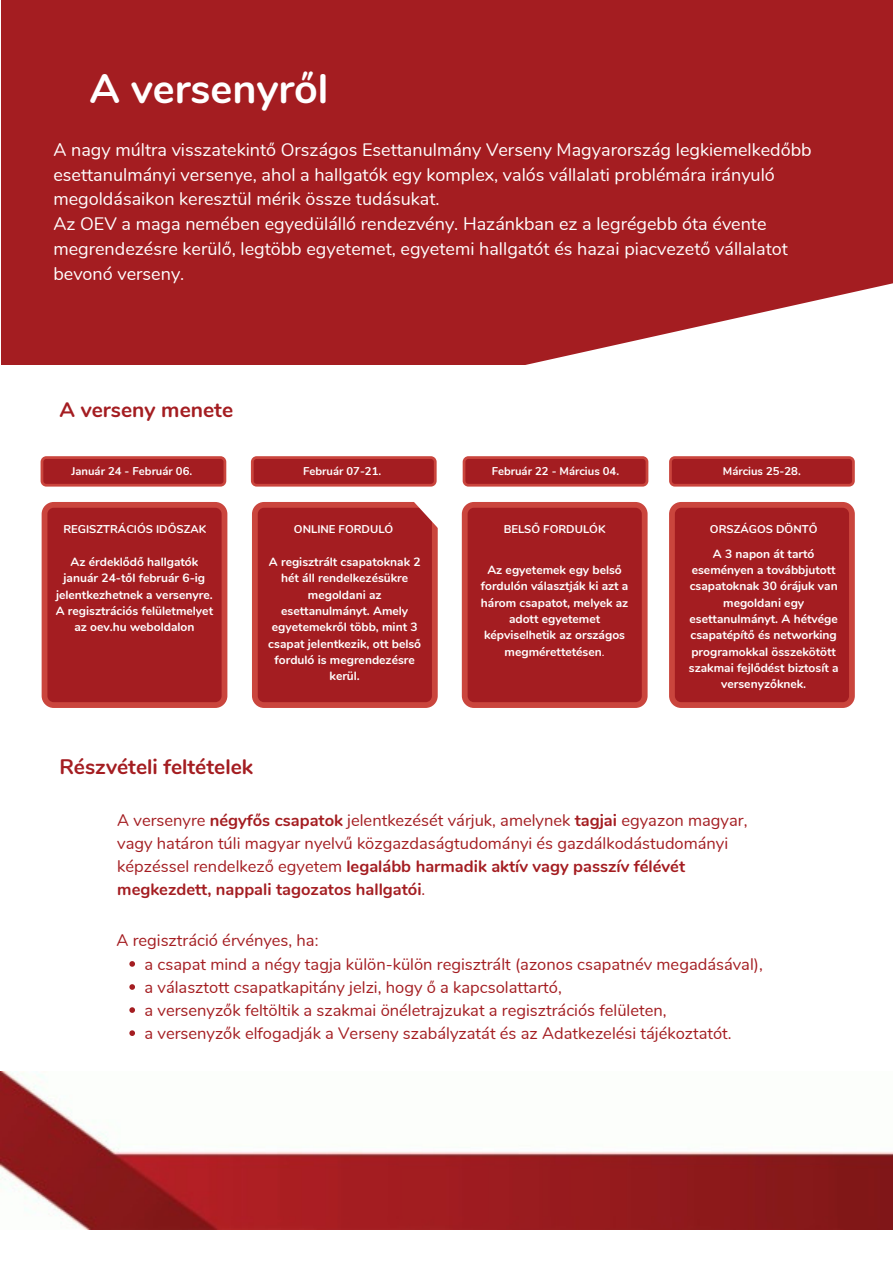
<style>
.page{position:relative;width:893px;height:1263px;background:#fff}
.page>*{position:absolute;margin:0;border:0;box-sizing:border-box;transform-origin:0 0}
.t1{font:700 41.25px "Nunito";color:#fff}
.t2{font:700 21px "Nunito";color:#a41d21}
.t3{font:18px/24.8px "Nunito";color:#fff}
.t4{font:16.5px/23.1px "Nunito";color:#a41d21}
.t5{font:700 12px/16.4px "Nunito";color:#fff;text-align:center}
.t6{font:700 11.25px "Nunito";color:#fff}
.s1{font-weight:400}
.s2{font-weight:700}
</style>
<div class="page">
<div style="left:1px;top:0;width:892px;height:364px;background:#a41d21"></div>
<img style="left:0;top:1072px;width:893px;height:158px">
<svg style="left:252px;top:502px;width:76px;height:206px;background:#a92225"></svg>
<svg style="left:328px;top:283px;width:565px;height:425px"></svg>
<svg style="left:462px;top:502px;width:185px;height:206px;background:#a82224"></svg>
<svg style="left:669px;top:502px;width:186px;height:206px;background:#a82225"></svg>
<svg style="left:669px;top:456px;width:186px;height:31px;background:#ad2a2c"></svg>
<svg style="left:251px;top:456px;width:185px;height:31px;background:#ad2a2b"></svg>
<svg style="left:463px;top:456px;width:185px;height:31px;background:#ad2a2b"></svg>
<svg style="left:129px;top:961px;width:6px;height:6px"></svg>
<svg style="left:129px;top:984px;width:6px;height:6px"></svg>
<svg style="left:129px;top:1007px;width:6px;height:6px"></svg>
<svg style="left:129px;top:1030px;width:6px;height:6px"></svg>
<svg style="left:42px;top:502px;width:185px;height:206px;background:#a82224"></svg>
<svg style="left:41px;top:456px;width:185px;height:31px;background:#ad2a2b"></svg>
<p class="t1" style="left:89px;top:61px;width:241px">A versenyről</p>
<p class="t3" style="left:53px;top:138px;width:760px">A nagy múltra visszatekintő Országos Esettanulmány Verseny Magyarország legkiemelkedőbb esettanulmányi versenye, ahol a hallgatók egy komplex, valós vállalati problémára irányuló megoldásaikon keresztül mérik össze tudásukat.</p>
<p class="t3" style="left:53px;top:212px;width:736px">Az OEV a maga nemében egyedülálló rendezvény. Hazánkban ez a legrégebb óta évente megrendezésre kerülő, legtöbb egyetemet, egyetemi hallgatót és hazai piacvezető vállalatot bevonó verseny.</p>
<p class="t2" style="left:59px;top:396px;width:175px">A verseny menete</p>
<p class="t6" style="left:71px;top:463px;width:122px">Január 24 - Február 06.</p>
<p class="t6" style="left:303px;top:463px;width:80px">Február 07-21.</p>
<p class="t6" style="left:492px;top:463px;width:129px">Február 22 - Március 04.</p>
<p class="t6" style="left:723px;top:463px;width:79px">Március 25-28.</p>
<p class="t6" style="left:63px;top:522px;width:144px">REGISZTRÁCIÓS IDŐSZAK</p>
<p class="t6" style="left:294px;top:522px;width:101px">ONLINE FORDULÓ</p>
<p class="t6" style="left:504px;top:522px;width:103px">BELSŐ FORDULÓK</p>
<p class="t6" style="left:710px;top:522px;width:109px">ORSZÁGOS DÖNTŐ</p>
<p class="t5" style="left:56px;top:554px;width:159px">Az érdeklődő hallgatók január 24-től február 6-ig jelentkezhetnek a versenyre.<br>A regisztrációs felületmelyet az oev.hu weboldalon</p>
<p class="t5" style="left:268px;top:554px;width:154px">A regisztrált csapatoknak 2 hét áll rendelkezésükre megoldani az esettanulmányt. Amely egyetemekről több, mint 3 csapat jelentkezik, ott belső forduló is megrendezésre kerül.</p>
<p class="t5" style="left:481px;top:562px;width:149px">Az egyetemek egy belső fordulón választják ki azt a három csapatot, melyek az adott egyetemet képviselhetik az országos megmérettetésen<span class="s1">.</span></p>
<p class="t5" style="left:689px;top:546px;width:150px">A 3 napon át tartó eseményen a továbbjutott csapatoknak 30 órájuk van megoldani egy esettanulmányt. A hétvége</p>
<p class="t5" style="left:689px;top:627px;width:151px">csapatépítő és networking programokkal összekötött szakmai fejlődést biztosít a versenyzőknek.</p>
<p class="t2" style="left:59px;top:752px;width:195px">Részvételi feltételek</p>
<p class="t4" style="left:117px;top:809px;width:632px">A versenyre <span class="s2">négyfős csapatok</span> jelentkezését várjuk, amelynek <span class="s2">tagjai</span> egyazon magyar, vagy határon túli magyar nyelvű közgazdaságtudományi és gazdálkodástudományi képzéssel rendelkező egyetem <span class="s2">legalább harmadik aktív vagy passzív félévét megkezdett, nappali tagozatos hallgatói</span>.</p>
<p class="t4" style="left:116px;top:929px;width:203px">A regisztráció érvényes, ha:</p>
<p class="t4" style="left:144px;top:952px;width:620px">a csapat mind a négy tagja külön-külön regisztrált (azonos csapatnév megadásával),</p>
<p class="t4" style="left:144px;top:976px;width:419px">a választott csapatkapitány jelzi, hogy ő a kapcsolattartó,</p>
<p class="t4" style="left:144px;top:999px;width:523px">a versenyzők feltöltik a szakmai önéletrajzukat a regisztrációs felületen,</p>
<p class="t4" style="left:144px;top:1022px;width:588px">a versenyzők elfogadják a Verseny szabályzatát és az Adatkezelési tájékoztatót.</p>
</div>
